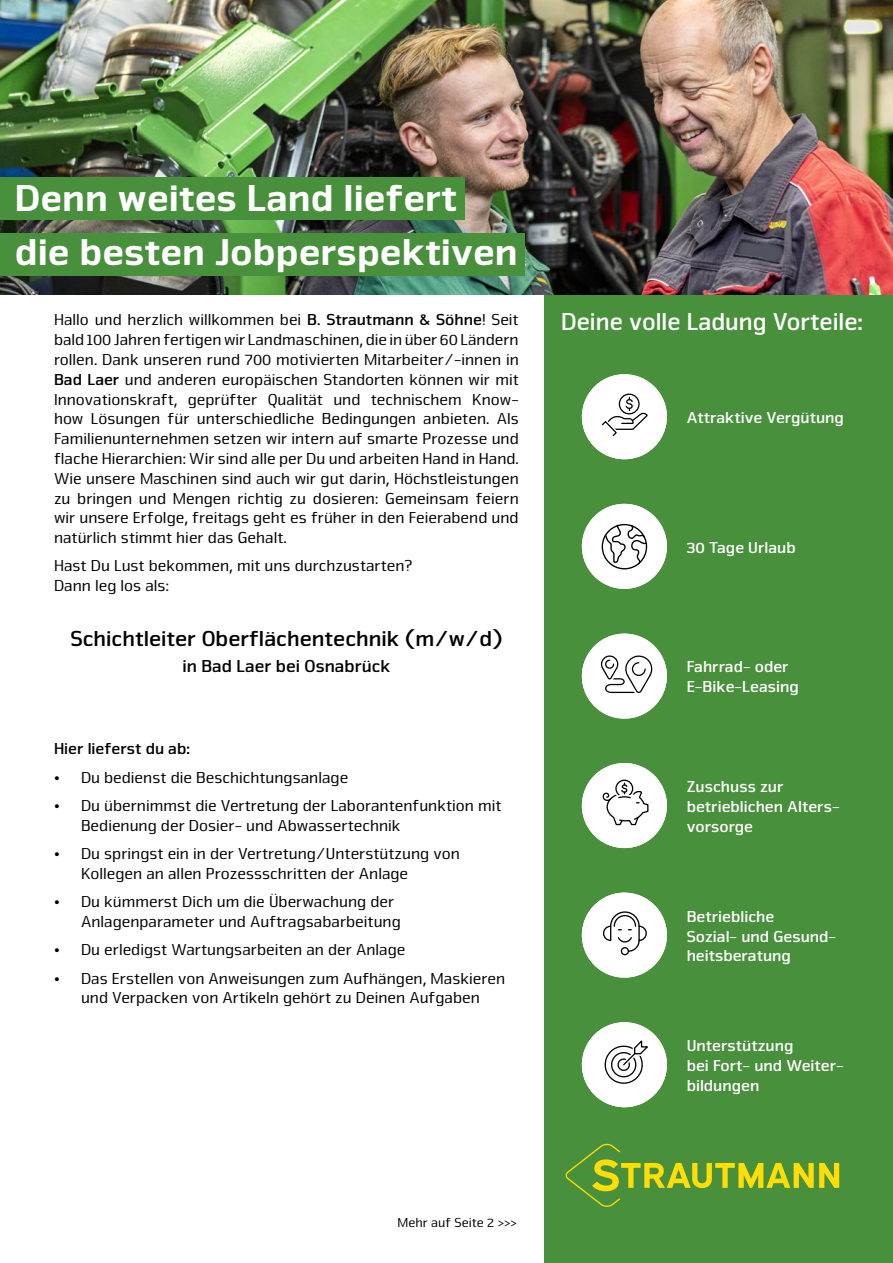
<style>
.page{position:relative;width:893px;height:1263px;background:#fff}
.page>*{position:absolute;margin:0;border:0;box-sizing:border-box;transform-origin:0 0}
.t1{font:900 39px/54px "Nuri Pro";color:#fff}
.t2{font:700 25.5px "Nuri Pro";color:#fff;scale:.96 1}
.t3{font:700 22.5px "Nuri Pro";color:#000}
.t4{font:700 18px "Nuri Pro";color:#000}
.t5{font:16.5px/19.8px "Nuri Pro";color:#000}
.t6{font:700 16.5px/19.8px "Nuri Pro";color:#fff}
.t7{font:700 16.5px "Nuri Pro";color:#000}
.t8{font:13.5px "Nuri Pro";color:#000}
.s1{font-weight:700}
</style>
<div class="page">
<div style="left:544px;top:294px;width:349px;height:969px;background:#48903c"></div>
<svg style="left:566px;top:1143px;width:273px;height:64px"></svg>
<div style="left:582px;top:374px;width:85px;height:85px;background:#fff;border-radius:43px"></div>
<div style="left:617px;top:392px;width:24px;height:24px;border:4px solid #fff;border-radius:50%"></div>
<svg style="left:619px;top:394px;width:20px;height:20px"></svg>
<div style="left:619px;top:394px;width:21px;height:20px;border:1px solid #000;border-radius:50%"></div>
<svg style="left:597px;top:397px;width:56px;height:62px"></svg>
<div style="left:582px;top:504px;width:85px;height:85px;background:#fff;border-radius:43px"></div>
<svg style="left:604px;top:523px;width:46px;height:66px"></svg>
<div style="left:582px;top:763px;width:85px;height:85px;background:#fff;border-radius:43px"></div>
<svg style="left:582px;top:792px;width:2px;height:27px"></svg>
<svg style="left:602px;top:779px;width:49px;height:69px"></svg>
<div style="left:582px;top:892px;width:85px;height:86px;background:#fff;border-radius:43px"></div>
<div style="left:621px;top:947px;width:8px;height:8px;border:1px solid #000;border-radius:50%"></div>
<svg style="left:602px;top:911px;width:45px;height:41px"></svg>
<div style="left:582px;top:1022px;width:85px;height:85px;background:#fff;border-radius:43px"></div>
<svg style="left:602px;top:1040px;width:48px;height:67px"></svg>
<div style="left:582px;top:633px;width:85px;height:86px;background:#fff;border-radius:43px"></div>
<svg style="left:600px;top:655px;width:53px;height:39px"></svg>
<img style="left:0;top:0;width:893px;height:294px">
<div style="left:0;top:234px;width:524px;height:42px;background:#48903c"></div>
<div style="left:0;top:178px;width:465px;height:42px;background:#48903c"></div>
<h1 class="t1" style="left:15px;top:171px;width:504px">Denn weites Land liefert die besten Jobperspektiven</h1>
<p class="t5" style="left:54px;top:310px;width:466px;text-align:justify">Hallo und herzlich willkommen bei <span class="s1">B. Strautmann &amp; Söhne</span>! Seit bald 100 Jahren fertigen wir Landmaschinen, die in über 60 Ländern rollen. Dank unseren rund 700 motivierten Mitarbeiter/-innen in <span class="s1">Bad Laer</span> und anderen europäischen Standorten können wir mit Innovationskraft, geprüfter Qualität und technischem Know&shy;how Lösungen für unterschiedliche Bedingungen anbieten. Als Familienunternehmen setzen wir intern auf smarte Prozesse und flache Hierarchien: Wir sind alle per Du und arbeiten Hand in Hand.<br>Wie unsere Maschinen sind auch wir gut darin, Höchstleistungen zu bringen und Mengen richtig zu dosieren: Gemeinsam feiern wir unsere Erfolge, freitags geht es früher in den Feierabend und natürlich stimmt hier das Gehalt.</p>
<p class="t5" style="left:54px;top:556px;width:360px">Hast Du Lust bekommen, mit uns durchzustarten?<br>Dann leg los als:</p>
<h3 class="t3" style="left:70px;top:626px;width:434px">Schichtleiter Oberflächentechnik (m/w/d)</h3>
<p class="t4" style="left:182px;top:656px;width:210px">in Bad Laer bei Osnabrück</p>
<p class="t7" style="left:54px;top:739px;width:137px">Hier lieferst du ab:</p>
<p class="t5" style="left:54px;top:768px;width:296px">• Du bedienst die Beschichtungsanlage</p>
<p class="t5" style="left:81px;top:796px;width:422px;text-indent:-27px">• Du übernimmst die Vertretung der Laborantenfunktion mit<br>Bedienung der Dosier- und Abwassertechnik</p>
<p class="t5" style="left:81px;top:844px;width:380px;text-indent:-27px">• Du springst ein in der Vertretung/Unterstützung von<br>Kollegen an allen Prozessschritten der Anlage</p>
<p class="t5" style="left:81px;top:892px;width:321px;text-indent:-27px">• Du kümmerst Dich um die Überwachung der<br>Anlagenparameter und Auftragsabarbeitung</p>
<p class="t5" style="left:54px;top:940px;width:353px">• Du erledigst Wartungsarbeiten an der Anlage</p>
<p class="t5" style="left:54px;top:968px;width:453px;text-align:center">• Das Erstellen von Anweisungen zum Aufhängen, Maskieren und Verpacken von Artikeln gehört zu Deinen Aufgaben</p>
<h2 class="t2" style="left:561px;top:307px;width:316px">Deine volle Ladung Vorteile:</h2>
<p class="t6" style="left:687px;top:408px;width:159px">Attraktive Vergütung</p>
<p class="t6" style="left:687px;top:537px;width:111px">30 Tage Urlaub</p>
<p class="t6" style="left:687px;top:657px;width:114px">Fahrrad- oder<br>E-Bike-Leasing</p>
<p class="t6" style="left:687px;top:777px;width:154px">Zuschuss zur betrieblichen Alters&shy;vorsorge</p>
<p class="t6" style="left:687px;top:906px;width:151px">Betriebliche<br>Sozial- und Gesund&shy;heitsberatung</p>
<p class="t6" style="left:687px;top:1036px;width:159px">Unterstützung<br>bei Fort- und Weiter&shy;bildungen</p>
<p class="t8" style="left:398px;top:1214px;width:121px">Mehr auf Seite 2 &gt;&gt;&gt;</p>
</div>
